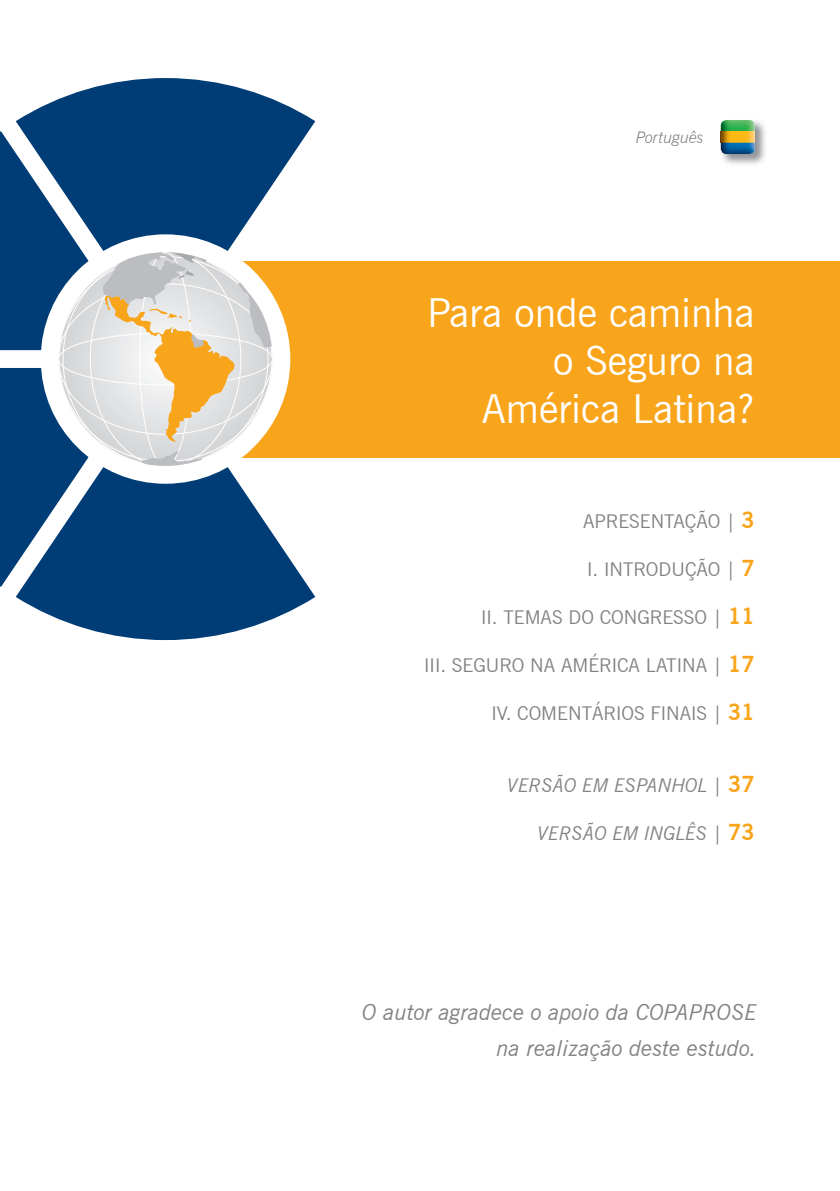
<style>
.page{position:relative;width:840px;height:1191px;background:#fff}
.page>*{position:absolute;margin:0;border:0;box-sizing:border-box;transform-origin:0 0}
.t1{font:40px/48px "News Gothic BT";color:#fff;text-align:right}
.t2{font:italic 22px/36px "News Gothic BT";color:#808285;text-align:right}
.t3{font:19px "News Gothic BT";color:#808285}
.t4{font:italic 19px "News Gothic BT";color:#808285}
.t5{font:italic 300 16px "News Gothic BT";color:#808285}
.s1{font-weight:700;font-size:22px;color:#f9a51b}
.s2{font-style:normal}
.s3{font-weight:700;font-style:normal;font-size:22px;color:#f9a51b}
</style>
<div class="page">
<div style="left:165px;top:261px;width:674px;height:196px;background:#f9a51b"></div>
<svg style="left:0;top:78px;width:315px;height:562px;fill:#003d76"></svg>
<div style="left:41px;top:234px;width:249px;height:250px;background:#fff;border-radius:50%"></div>
<svg style="left:59px;top:252px;width:213px;height:214px"></svg>
<img style="left:722px;top:121px;width:43px;height:43px">
<img style="left:720px;top:120px;width:34px;height:34px">
<p class="t5" style="left:635px;top:128px;width:69px">Português</p>
<h1 class="t1" style="left:427px;top:289px;width:329px">Para onde caminha o Seguro na<br>América Latina?</h1>
<p class="t3" style="left:582px;top:510px;width:173px">APRESENTAÇÃO | <span class="s1">3</span></p>
<p class="t3" style="left:587px;top:558px;width:169px">I. INTRODUÇÃO | <span class="s1">7</span></p>
<p class="t3" style="left:481px;top:606px;width:275px">II. TEMAS DO CONGRESSO | <span class="s1">11</span></p>
<p class="t3" style="left:424px;top:654px;width:332px">III. SEGURO NA AMÉRICA LATINA | <span class="s1">17</span></p>
<p class="t3" style="left:491px;top:702px;width:265px">IV. COMENTÁRIOS FINAIS | <span class="s1">31</span></p>
<p class="t4" style="left:506px;top:774px;width:249px">VERSÃO EM ESPANHOL <span class="s2">|</span> <span class="s3">37</span></p>
<p class="t4" style="left:537px;top:822px;width:219px">VERSÃO EM INGLÊS <span class="s2">|</span> <span class="s3">73</span></p>
<p class="t2" style="left:362px;top:994px;width:396px">O autor agradece o apoio da COPAPROSE na realização deste estudo.</p>
</div>
